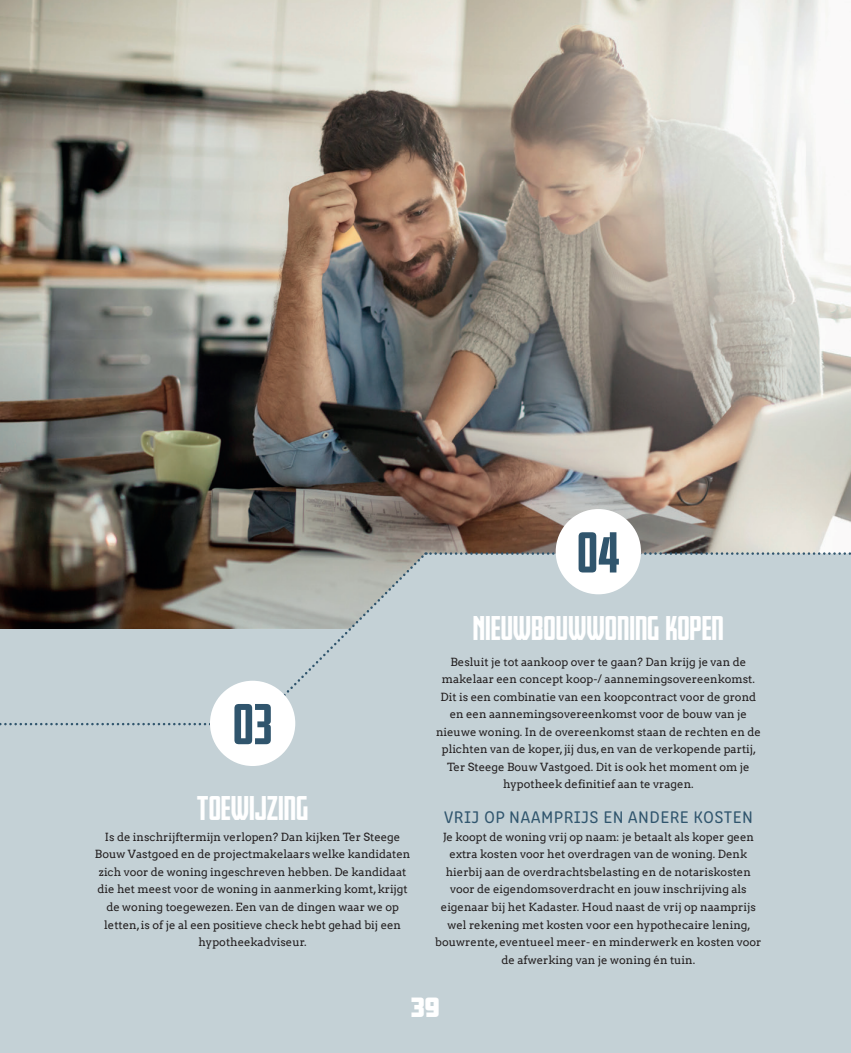
<style>
.page{position:relative;width:851px;height:1053px;background:#fff}
.page>*{position:absolute;margin:0;border:0;box-sizing:border-box;transform-origin:0 0}
.t1{font:900 50.38px "Fresno";color:#30556d}
.t2{font:900 30px "Fresno";color:#fff}
.t3{font:900 24.25px "Amboy";color:#fff}
.t4{font:17.5px "Clone Rounded";letter-spacing:.02em;color:#30556d}
.t5{font:11.25px/17.5px "Arvo";color:#231f20;text-align:center}
</style>
<div class="page">
<div style="left:0;top:434px;width:850px;height:618px;background:#c4d1d6"></div>
<img style="left:0;top:0;width:850px;height:551px">
<svg style="left:0;top:551px;width:851px;height:174px"></svg>
<div style="left:210px;top:680px;width:85px;height:86px;background:#fff;border-radius:50%"></div>
<div style="left:555px;top:509px;width:86px;height:85px;background:#fff;border-radius:50%"></div>
<h1 class="t1" style="left:577px;top:524px;width:44px">04</h1>
<h2 class="t2" style="left:473px;top:611px;width:252px">NIEUWBOUWWONING KOPEN</h2>
<p class="t5" style="left:436px;top:653px;width:326px">Besluit je tot aankoop over te gaan? Dan krijg je van de makelaar een concept koop-/ aannemingsovereenkomst.<br>Dit is een combinatie van een koopcontract voor de grond en een aannemingsovereenkomst voor de bouw van je nieuwe woning. In de overeenkomst staan de rechten en de plichten van de koper, jij dus, en van de verkopende partij, Ter Steege Bouw Vastgoed. Dit is ook het moment om je hypotheek definitief aan te vragen.</p>
<h3 class="t4" style="left:443px;top:804px;width:311px">VRIJ OP NAAMPRIJS EN ANDERE KOSTEN</h3>
<p class="t5" style="left:435px;top:828px;width:328px">Je koopt de woning vrij op naam: je betaalt als koper geen extra kosten voor het overdragen van de woning. Denk hierbij aan de overdrachtsbelasting en de notariskosten voor de eigendomsoverdracht en jouw inschrijving als eigenaar bij het Kadaster. Houd naast de vrij op naamprijs wel rekening met kosten voor een hypothecaire lening, bouwrente, eventueel meer- en minderwerk en kosten voor de afwerking van je woning én tuin.</p>
<h3 class="t3" style="left:411px;top:993px;width:30px">39</h3>
<h1 class="t1" style="left:233px;top:696px;width:41px">03</h1>
<h2 class="t2" style="left:197px;top:791px;width:113px">TOEWIJZING</h2>
<p class="t5" style="left:95px;top:828px;width:317px">Is de inschrijftermijn verlopen? Dan kijken Ter Steege Bouw Vastgoed en de projectmakelaars welke kandidaten zich voor de woning ingeschreven hebben. De kandidaat die het meest voor de woning in aanmerking komt, krijgt de woning toegewezen. Een van de dingen waar we op letten, is of je al een positieve check hebt gehad bij een hypotheekadviseur.</p>
</div>
